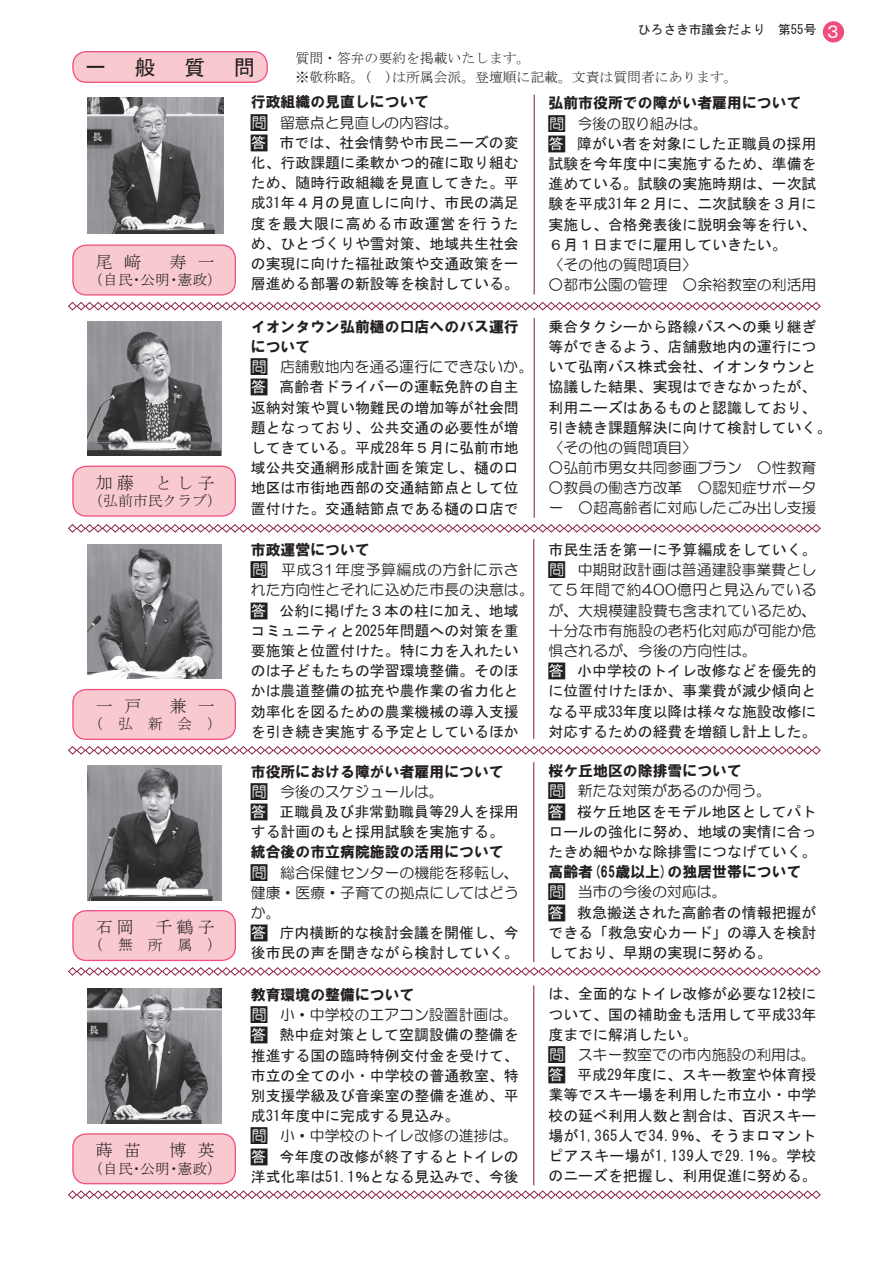
<style>
.page{position:relative;width:893px;height:1263px;background:#fff}
.page>*{position:absolute;margin:0;border:0;box-sizing:border-box;transform-origin:0 0}
.t1{font:21.3px "MS Gothic";color:#231f20}
.t2{font:16.95px "MS Mincho";letter-spacing:.46em;color:#231f20}
.t3{font:14.85px/20.2px "MS Gothic";color:#231f20;text-align:justify}
.t4{font:14.85px/20.2px "HG Maru Gothic MPRO";color:#231f20}
.t5{font:14.85px/20.2px "HG Soei Kakugothic UB";color:#231f20}
.t6{font:14.85px "MS Mincho";color:#231f20}
.t7{font:13.8px/19.2px "MS Mincho";color:#231f20}
.t8{font:12.75px "MS Gothic";color:#231f20}
.s1{font-size:18px;color:#fff}
.s2{font-size:23.4px}
.s3{color:#fff}
</style>
<div class="page">
<hr style="left:534px;top:95px;width:1px;height:199px;background:#8d2449">
<div style="left:73px;top:245px;width:162px;height:50px;background:#f9c9d0;border-radius:14px"></div>
<div style="left:72px;top:244px;width:164px;height:52px;border:1px solid #f04c7e;border-radius:14px"></div>
<svg style="left:68px;top:301px;width:753px;height:10px"></svg>
<hr style="left:534px;top:318px;width:1px;height:200px;background:#8d2449">
<div style="left:73px;top:466px;width:162px;height:50px;background:#f9c9d0;border-radius:14px"></div>
<div style="left:72px;top:466px;width:164px;height:51px;border:1px solid #f04c7e;border-radius:14px"></div>
<svg style="left:68px;top:524px;width:753px;height:9px"></svg>
<hr style="left:533px;top:539px;width:1px;height:200px;background:#8d2449">
<div style="left:73px;top:689px;width:162px;height:50px;background:#f9c9d0;border-radius:14px"></div>
<div style="left:72px;top:689px;width:164px;height:51px;border:1px solid #f04c7e;border-radius:14px"></div>
<svg style="left:68px;top:746px;width:753px;height:9px"></svg>
<img style="left:87px;top:544px;width:135px;height:135px">
<img style="left:87px;top:321px;width:135px;height:135px">
<img style="left:87px;top:98px;width:136px;height:136px">
<div style="left:73px;top:52px;width:194px;height:30px;background:#f9c9d0;border-radius:14px"></div>
<div style="left:72px;top:51px;width:196px;height:32px;border:1px solid #f04c7e;border-radius:14px"></div>
<hr style="left:533px;top:762px;width:1px;height:200px;background:#8d2449">
<div style="left:73px;top:911px;width:162px;height:49px;background:#f9c9d0;border-radius:14px"></div>
<div style="left:72px;top:910px;width:164px;height:51px;border:1px solid #f04c7e;border-radius:14px"></div>
<img style="left:87px;top:765px;width:135px;height:135px">
<svg style="left:68px;top:967px;width:753px;height:9px"></svg>
<hr style="left:533px;top:985px;width:1px;height:200px;background:#8d2449">
<div style="left:73px;top:1134px;width:162px;height:50px;background:#f9c9d0;border-radius:14px"></div>
<div style="left:72px;top:1133px;width:164px;height:51px;border:1px solid #f04c7e;border-radius:14px"></div>
<img style="left:87px;top:989px;width:135px;height:134px">
<svg style="left:68px;top:1190px;width:753px;height:9px"></svg>
<div style="left:823px;top:21px;width:21px;height:22px;background:#f04c7e;border-radius:50%"></div>
<h1 class="t1" style="left:85px;top:56px;width:23px">一</h1>
<h1 class="t1" style="left:135px;top:56px;width:23px">般</h1>
<h1 class="t1" style="left:184px;top:56px;width:23px">質</h1>
<h1 class="t1" style="left:234px;top:56px;width:23px">問</h1>
<p class="t8" style="left:638px;top:23px;width:206px">ひろさき市議会だより　第55号<span class="s1">３</span></p>
<p class="t7" style="left:296px;top:48px;width:444px">質問・答弁の要約を掲載いたします。<br>※敬称略。(　)は所属会派。登壇順に記載。文責は質問者にあります。</p>
<p class="t2" style="left:96px;top:253px;width:121px">尾﨑　寿一</p>
<p class="t6" style="left:88px;top:272px;width:135px">（自民・公明・憲政）</p>
<p class="t2" style="left:96px;top:474px;width:121px">加藤　とし子</p>
<p class="t6" style="left:88px;top:493px;width:135px">（弘前市民クラブ）</p>
<p class="t2" style="left:96px;top:697px;width:121px">一戸　兼一</p>
<p class="t6" style="left:88px;top:716px;width:135px">（弘新会）</p>
<p class="t2" style="left:96px;top:918px;width:121px">石岡　千鶴子</p>
<p class="t6" style="left:88px;top:938px;width:135px">（無所属）</p>
<p class="t2" style="left:96px;top:1142px;width:121px">蒔苗　博英</p>
<p class="t6" style="left:88px;top:1161px;width:135px">（自民・公明・憲政）</p>
<p class="t5" style="left:251px;top:92px;width:180px">行政組織の見直しについて</p>
<p class="t4" style="left:248px;top:112px;width:213px"><span class="s2">■</span><span class="s3">問</span> 留意点と見直しの内容は。</p>
<p class="t3" style="left:247px;top:132px;width:273px"><span class="s2">■</span><span class="s3">答</span> 市では、社会情勢や市民ニーズの変化、行政課題に柔軟かつ的確に取り組むため、随時行政組織を見直してきた。平成31年４月の見直しに向け、市民の満足度を最大限に高める市政運営を行うため、ひとづくりや雪対策、地域共生社会の実現に向けた福祉政策や交通政策を一層進める部署の新設等を検討している。</p>
<p class="t5" style="left:251px;top:316px;width:269px">イオンタウン弘前樋の口店へのバス運行について</p>
<p class="t4" style="left:248px;top:357px;width:288px"><span class="s2">■</span><span class="s3">問</span> 店舗敷地内を通る運行にできないか。</p>
<p class="t3" style="left:247px;top:377px;width:273px"><span class="s2">■</span><span class="s3">答</span> 高齢者ドライバーの運転免許の自主返納対策や買い物難民の増加等が社会問題となっており、公共交通の必要性が増してきている。平成28年５月に弘前市地域公共交通網形成計画を策定し、樋の口地区は市街地西部の交通結節点として位置付けた。交通結節点である樋の口店で</p>
<p class="t5" style="left:251px;top:539px;width:121px">市政運営について</p>
<p class="t4" style="left:248px;top:560px;width:288px"><span class="s2">■</span><span class="s3">問</span> 平成31年度予算編成の方針に示された方向性とそれに込めた市長の決意は。</p>
<p class="t3" style="left:247px;top:600px;width:273px"><span class="s2">■</span><span class="s3">答</span> 公約に掲げた３本の柱に加え、地域コミュニティと2025年問題への対策を重要施策と位置付けた。特に力を入れたいのは子どもたちの学習環境整備。そのほかは農道整備の拡充や農作業の省力化と効率化を図るための農業機械の導入支援を引き続き実施する予定としているほか</p>
<p class="t5" style="left:251px;top:761px;width:254px">市役所における障がい者雇用について</p>
<p class="t4" style="left:248px;top:781px;width:198px"><span class="s2">■</span><span class="s3">問</span> 今後のスケジュールは。</p>
<p class="t3" style="left:247px;top:801px;width:273px"><span class="s2">■</span><span class="s3">答</span> 正職員及び非常勤職員等29人を採用する計画のもと採用試験を実施する。</p>
<p class="t5" style="left:251px;top:842px;width:254px">統合後の市立病院施設の活用について</p>
<p class="t4" style="left:248px;top:862px;width:273px;text-align:justify"><span class="s2">■</span><span class="s3">問</span> 総合保健センターの機能を移転し、健康・医療・子育ての拠点にしてはどうか。</p>
<p class="t3" style="left:247px;top:923px;width:273px"><span class="s2">■</span><span class="s3">答</span> 庁内横断的な検討会議を開催し、今後市民の声を聞きながら検討していく。</p>
<p class="t5" style="left:251px;top:984px;width:165px">教育環境の整備について</p>
<p class="t4" style="left:248px;top:1004px;width:272px"><span class="s2">■</span><span class="s3">問</span> 小・中学校のエアコン設置計画は。</p>
<p class="t3" style="left:247px;top:1025px;width:273px"><span class="s2">■</span><span class="s3">答</span> 熱中症対策として空調設備の整備を推進する国の臨時特例交付金を受けて、市立の全ての小・中学校の普通教室、特別支援学級及び音楽室の整備を進め、平成31年度中に完成する見込み。</p>
<p class="t4" style="left:248px;top:1126px;width:272px"><span class="s2">■</span><span class="s3">問</span> 小・中学校のトイレ改修の進捗は。</p>
<p class="t3" style="left:247px;top:1146px;width:273px"><span class="s2">■</span><span class="s3">答</span> 今年度の改修が終了するとトイレの洋式化率は51.1％となる見込みで、今後</p>
<p class="t5" style="left:549px;top:93px;width:254px">弘前市役所での障がい者雇用について</p>
<p class="t4" style="left:545px;top:113px;width:164px"><span class="s2">■</span><span class="s3">問</span> 今後の取り組みは。</p>
<p class="t3" style="left:545px;top:133px;width:273px"><span class="s2">■</span><span class="s3">答</span> 障がい者を対象にした正職員の採用試験を今年度中に実施するため、準備を進めている。試験の実施時期は、一次試験を平成31年２月に、二次試験を３月に実施し、合格発表後に説明会等を行い、６月１日までに雇用していきたい。</p>
<p class="t4" style="left:549px;top:255px;width:150px">〈その他の質問項目〉</p>
<p class="t4" style="left:549px;top:275px;width:269px">○都市公園の管理　○余裕教室の利活用</p>
<p class="t3" style="left:549px;top:316px;width:284px;text-align:left">乗合タクシーから路線バスへの乗り継ぎ等ができるよう、店舗敷地内の運行について弘南バス株式会社、イオンタウンと協議した結果、実現はできなかったが、利用ニーズはあるものと認識しており、引き続き課題解決に向けて検討していく。</p>
<p class="t4" style="left:549px;top:437px;width:150px">〈その他の質問項目〉</p>
<p class="t4" style="left:549px;top:458px;width:269px">○弘前市男女共同参画プラン　○性教育</p>
<p class="t4" style="left:549px;top:478px;width:269px">○教員の働き方改革　○認知症サポーター　○超高齢者に対応したごみ出し支援</p>
<p class="t3" style="left:549px;top:539px;width:269px">市民生活を第一に予算編成をしていく。</p>
<p class="t4" style="left:545px;top:560px;width:273px;text-align:justify"><span class="s2">■</span><span class="s3">問</span> 中期財政計画は普通建設事業費として５年間で約400億円と見込んでいるが、大規模建設費も含まれているため、十分な市有施設の老朽化対応が可能か危惧されるが、今後の方向性は。</p>
<p class="t3" style="left:545px;top:661px;width:273px"><span class="s2">■</span><span class="s3">答</span> 小中学校のトイレ改修などを優先的に位置付けたほか、事業費が減少傾向となる平成33年度以降は様々な施設改修に対応するための経費を増額し計上した。</p>
<p class="t5" style="left:549px;top:761px;width:195px">桜ケ丘地区の除排雪について</p>
<p class="t4" style="left:545px;top:781px;width:227px"><span class="s2">■</span><span class="s3">問</span> 新たな対策があるのか伺う。</p>
<p class="t3" style="left:545px;top:801px;width:273px"><span class="s2">■</span><span class="s3">答</span> 桜ケ丘地区をモデル地区としてパトロールの強化に努め、地域の実情に合ったきめ細やかな除排雪につなげていく。</p>
<p class="t5" style="left:549px;top:862px;width:254px">高齢者(65歳以上)の独居世帯について</p>
<p class="t4" style="left:545px;top:882px;width:183px"><span class="s2">■</span><span class="s3">問</span> 当市の今後の対応は。</p>
<p class="t3" style="left:545px;top:902px;width:273px"><span class="s2">■</span><span class="s3">答</span> 救急搬送された高齢者の情報把握ができる「救急安心カード」の導入を検討しており、早期の実現に努める。</p>
<p class="t3" style="left:549px;top:984px;width:269px">は、全面的なトイレ改修が必要な12校について、国の補助金も活用して平成33年度までに解消したい。</p>
<p class="t4" style="left:545px;top:1044px;width:272px"><span class="s2">■</span><span class="s3">問</span> スキー教室での市内施設の利用は。</p>
<p class="t3" style="left:545px;top:1065px;width:273px"><span class="s2">■</span><span class="s3">答</span> 平成29年度に、スキー教室や体育授業等でスキー場を利用した市立小・中学校の延べ利用人数と割合は、百沢スキー場が1,365人で34.9％、そうまロマントピアスキー場が1,139人で29.1％。学校のニーズを把握し、利用促進に努める。</p>
</div>
